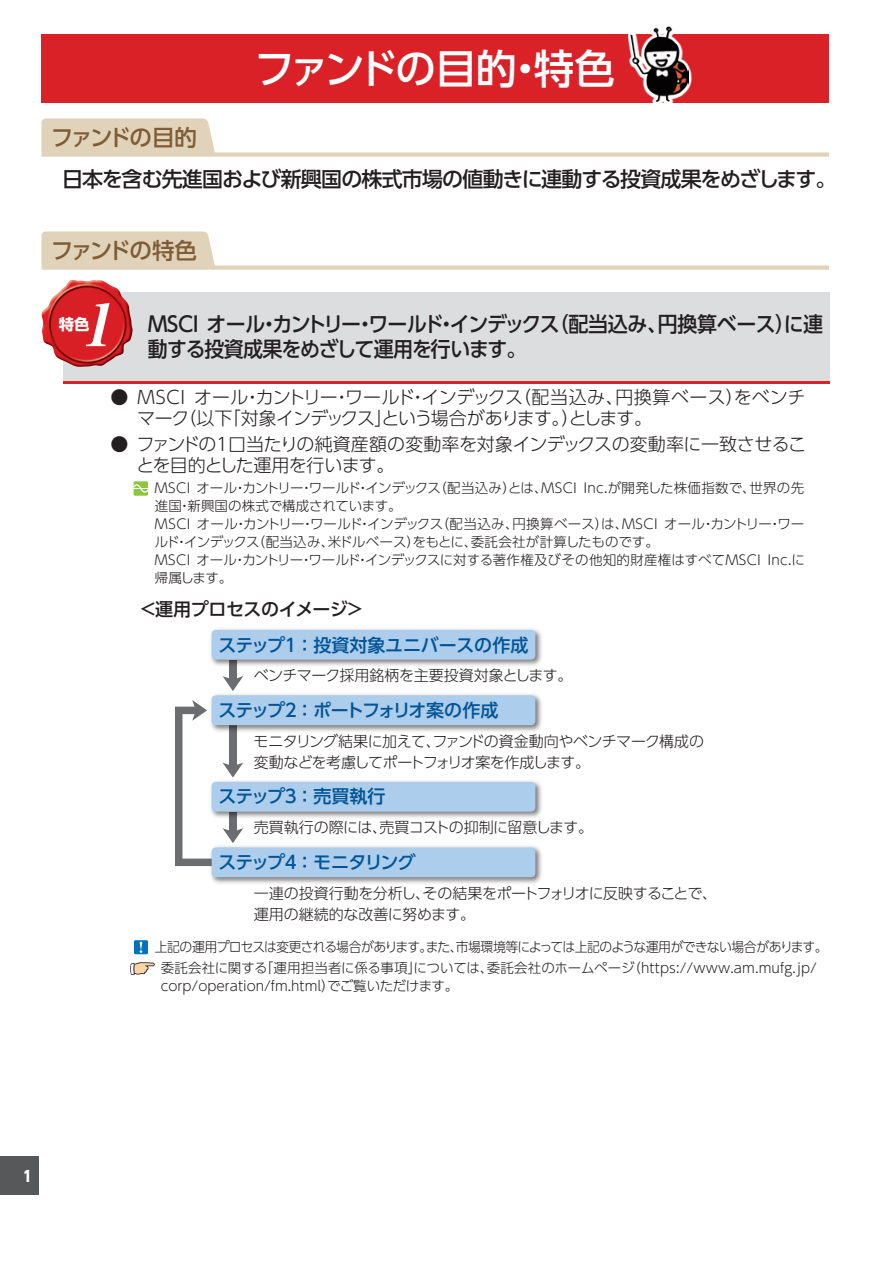
<style>
.page{position:relative;width:893px;height:1263px;background:#fff}
.page>*{position:absolute;margin:0;border:0;box-sizing:border-box;transform-origin:0 0}
.t1{font:italic 58.5px "Midashi Min Pr 5 MA31";color:#fff;scale:1.04 1}
.t2{font:500 40.5px "UD Shin Go Pro";letter-spacing:-.06em;color:#fff}
.t3{font:500 22.5px "UD Shin Go Pro";letter-spacing:-.095em;color:#7e5d36}
.t4{font:500 21px/25.5px "UD Shin Go Pro";letter-spacing:-.05em;color:#231f20;scale:.95 1}
.t5{font:500 21px "UD Shin Go Pro";letter-spacing:-.05em;color:#231f20}
.t6{font:300 18px/21px "UD Shin Go Pro";letter-spacing:-.05em;color:#231f20}
.t7{font:300 18px/21px "UD Shin Go Pro";letter-spacing:-.03em;color:#231f20}
.t8{font:500 18px "UD Shin Go Pro";letter-spacing:-.105em;color:#005495}
.t9{font:500 18px "UD Shin Go Pro";letter-spacing:-.01em;color:#005495}
.t10{font:500 18px "UD Shin Go Pro";letter-spacing:-.025em;color:#231f20}
.t11{font:500 18px "UD Shin Go Pro";letter-spacing:-.045em;color:#005495}
.t12{font:700 15.3px "UD Shin Go Pro";color:#fff}
.t13{font:300 15px/21px "UD Shin Go Pro";letter-spacing:-.03em;color:#231f20}
.t14{font:800 15px "UD Shin Go Pro";color:#fff;scale:.9 1}
.t15{font:300 13.5px/18px "UD Shin Go Pro";letter-spacing:-.02em;color:#231f20}
.t16{font:300 13.5px/21px "UD Shin Go Pro";letter-spacing:-.02em;color:#231f20;text-align:center;scale:.95 1}
.t17{font:300 13.5px "UD Shin Go Pro";color:#231f20}
</style>
<div class="page">
<div style="left:0;top:1157px;width:38px;height:38px;background:#57585a"></div>
<div style="left:41px;top:35px;width:788px;height:68px;background:#da2128"></div>
<svg style="left:41px;top:118px;width:788px;height:39px"></svg>
<svg style="left:41px;top:231px;width:788px;height:39px"></svg>
<div style="left:63px;top:292px;width:766px;height:92px;background:#dcdddf"></div>
<hr style="left:63px;top:381px;width:766px;height:3px;background:#da2128">
<img style="left:41px;top:280px;width:92px;height:87px">
<div style="left:134px;top:481px;width:14px;height:15px;background:#8bc63e"></div>
<svg style="left:134px;top:484px;width:14px;height:9px"></svg>
<div style="left:229px;top:660px;width:8px;height:20px;background:#6c6d70"></div>
<svg style="left:223px;top:676px;width:20px;height:15px"></svg>
<svg style="left:175px;top:700px;width:68px;height:166px"></svg>
<img style="left:210px;top:629px;width:332px;height:37px">
<div style="left:212px;top:630px;width:323px;height:30px;background:#accdeb;border-radius:4px"></div>
<img style="left:207px;top:694px;width:335px;height:40px">
<div style="left:212px;top:695px;width:323px;height:30px;background:#accdeb;border-radius:4px"></div>
<img style="left:207px;top:777px;width:335px;height:44px">
<div style="left:212px;top:782px;width:323px;height:30px;background:#accdeb;border-radius:4px"></div>
<img style="left:207px;top:843px;width:335px;height:41px">
<div style="left:212px;top:847px;width:323px;height:30px;background:#accdeb;border-radius:4px"></div>
<div style="left:134px;top:940px;width:14px;height:14px;background:#0072bc"></div>
<svg style="left:140px;top:942px;width:2px;height:11px"></svg>
<svg style="left:130px;top:962px;width:25px;height:13px"></svg>
<svg style="left:628px;top:26px;width:63px;height:77px"></svg>
<img style="left:631px;top:27px;width:57px;height:75px">
<h2 class="t2" style="left:254px;top:36px;width:362px">ファンドの目的・特色</h2>
<h3 class="t3" style="left:51px;top:119px;width:147px">ファンドの目的</h3>
<h3 class="t5" style="left:62px;top:162px;width:776px">日本を含む先進国および新興国の株式市場の値動きに連動する投資成果をめざします。</h3>
<h3 class="t3" style="left:51px;top:232px;width:148px">ファンドの特色</h3>
<h1 class="t1" style="left:80px;top:279px;width:49px">1</h1>
<h3 class="t4" style="left:148px;top:310px;width:712px">ＭＳＣＩオール・カントリー・ワールド・インデックス（配当込み、円換算ベース）に連動する投資成果をめざして運用を行います。</h3>
<h3 class="t6" style="left:137px;top:386px;width:670px;text-indent:-27px">● ＭＳＣＩ オール・カントリー・ワールド・インデックス（配当込み、円換算ベース）をベンチマーク（以下「対象インデックス」という場合があります。）とします。</h3>
<h3 class="t7" style="left:136px;top:433px;width:671px;text-indent:-26px">● ファンドの１口当たりの純資産額の変動率を対象インデックスの変動率に一致させることを目的とした運用を行います。</h3>
<p class="t15" style="left:155px;top:479px;width:652px">ＭＳＣＩ オール・カントリー・ワールド・インデックス（配当込み）とは、MSCI Inc.が開発した株価指数で、世界の先進国・新興国の株式で構成されています。<br>ＭＳＣＩ オール・カントリー・ワールド・インデックス（配当込み、円換算ベース）は、ＭＳＣＩ オール・カントリー・ワールド・インデックス（配当込み、米ドルベース）をもとに、委託会社が計算したものです。<br>ＭＳＣＩ オール・カントリー・ワールド・インデックスに対する著作権及びその他知的財産権はすべてMSCI Inc.に帰属します。</p>
<h3 class="t10" style="left:139px;top:594px;width:227px">＜運用プロセスのイメージ＞</h3>
<h3 class="t9" style="left:218px;top:630px;width:312px">ステップ１ ：投資対象ユニバースの作成</h3>
<p class="t12" style="left:59px;top:311px;width:32px">特色</p>
<p class="t13" style="left:254px;top:664px;width:320px">ベンチマーク採用銘柄を主要投資対象とします。</p>
<h3 class="t8" style="left:218px;top:696px;width:281px">ステップ２ ：ポートフォリオ案の作成</h3>
<p class="t13" style="left:254px;top:730px;width:452px">モニタリング結果に加えて、ファンドの資金動向やベンチマーク構成の変動などを考慮してポートフォリオ案を作成します。</p>
<h3 class="t11" style="left:218px;top:782px;width:169px">ステップ３ ：売買執行</h3>
<p class="t13" style="left:254px;top:816px;width:341px">売買執行の際には、売買コストの抑制に留意します。</p>
<h3 class="t8" style="left:218px;top:848px;width:199px">ステップ４ ：モニタリング</h3>
<p class="t13" style="left:254px;top:882px;width:465px">一連の投資行動を分析し、その結果をポートフォリオに反映することで、運用の継続的な改善に努めます。</p>
<p class="t16" style="left:155px;top:936px;width:710px">上記の運用プロセスは変更される場合があります。また、市場環境等によっては上記のような運用ができない場合があります。委託会社に関する「運用担当者に係る事項」については、委託会社のホームページ（https://www.am.mufg.jp/</p>
<p class="t17" style="left:161px;top:975px;width:299px">corp/operation/fm.html）でご覧いただけます。</p>
<p class="t14" style="left:23px;top:1163px;width:11px">1</p>
</div>
